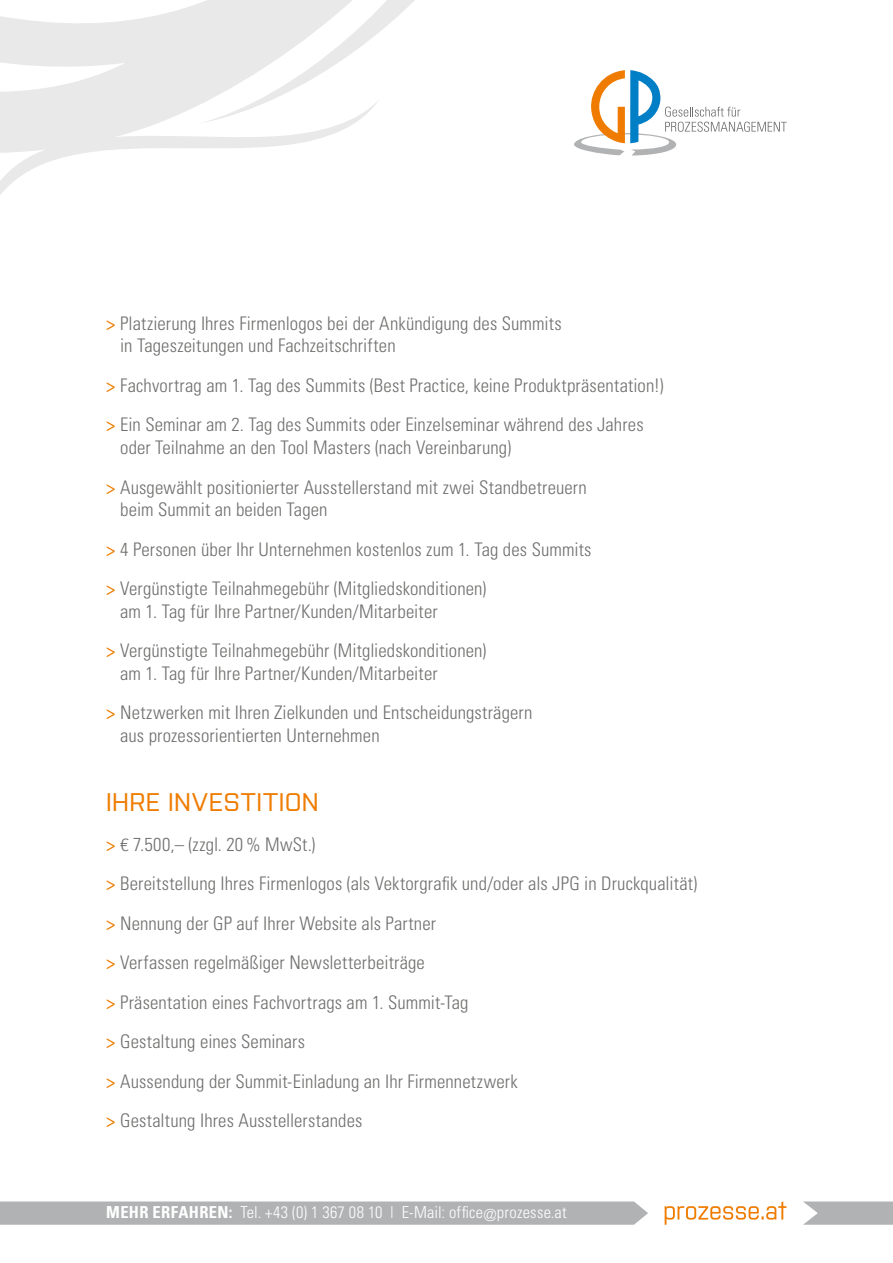
<style>
.page{position:relative;width:893px;height:1263px;background:#fff}
.page>*{position:absolute;margin:0;border:0;box-sizing:border-box;transform-origin:0 0}
.GP0718_Zwiti{font:500 25.5px "Purista";letter-spacing:.02em;color:#ef7c00}
.GP0718_Lauftext{font:300 condensed 18.75px/22.5px "Univers";letter-spacing:.005em;color:#6f6f6e}
.t1{font:300 condensed 16.5px "Univers";letter-spacing:.015em;color:#fff}
.s1{font-weight:400;color:#ef7c00}
.s2{font-family:"Helvetica Neue LT Std";font-size:17.7px}
.s3{font-weight:700}
</style>
<div class="page">
<svg style="left:803px;top:1201px;width:90px;height:24px;background:#b9babb"></svg>
<svg style="left:0;top:1201px;width:648px;height:24px;background:#b4b5b6"></svg>
<svg style="left:665px;top:1201px;width:121px;height:24px"></svg>
<svg style="left:0;top:0;width:415px;height:195px"></svg>
<svg style="left:574px;top:70px;width:213px;height:86px"></svg>
<p class="GP0718_Lauftext" style="left:120px;top:312px;width:443px;text-indent:-14px"><span class="s1">&gt;</span> Platzierung Ihres Firmenlogos bei der Ankündigung des Summits in Tageszeitungen und Fachzeitschriften</p>
<p class="GP0718_Lauftext" style="left:106px;top:374px;width:559px"><span class="s1">&gt;</span> Fachvortrag am 1. Tag des Summits (Best Practice, keine Produktpräsentation!)</p>
<p class="GP0718_Lauftext" style="left:120px;top:413px;width:525px;text-indent:-14px"><span class="s1">&gt;</span> Ein Seminar am 2. Tag des Summits oder Einzelseminar während des Jahres oder Teilnahme an den Tool Masters (nach Vereinbarung)</p>
<p class="GP0718_Lauftext" style="left:120px;top:475px;width:468px;text-indent:-14px"><span class="s1">&gt;</span> Ausgewählt positionierter Ausstellerstand mit zwei Standbetreuern beim Summit an beiden Tagen</p>
<p class="GP0718_Lauftext" style="left:106px;top:537px;width:487px"><span class="s1">&gt;</span> 4 Personen über Ihr Unternehmen kostenlos zum 1. Tag des Summits</p>
<p class="GP0718_Lauftext" style="left:120px;top:577px;width:368px;text-indent:-14px"><span class="s1">&gt;</span> Vergünstigte Teilnahmegebühr (Mitgliedskonditionen) am 1. Tag für Ihre Partner/Kunden/Mitarbeiter</p>
<p class="GP0718_Lauftext" style="left:120px;top:639px;width:368px;text-indent:-14px"><span class="s1">&gt;</span> Vergünstigte Teilnahmegebühr (Mitgliedskonditionen) am 1. Tag für Ihre Partner/Kunden/Mitarbeiter</p>
<p class="GP0718_Lauftext" style="left:120px;top:701px;width:414px;text-indent:-14px"><span class="s1">&gt;</span> Netzwerken mit Ihren Zielkunden und Entscheidungsträgern aus prozessorientierten Unternehmen</p>
<p class="GP0718_Zwiti" style="left:106px;top:784px;width:214px">IHRE INVESTITION</p>
<p class="GP0718_Lauftext" style="left:106px;top:832px;width:211px"><span class="s1">&gt;</span> <span class="s2">€</span> 7.500,– (zzgl. 20% MwSt.)</p>
<p class="GP0718_Lauftext" style="left:106px;top:872px;width:592px"><span class="s1">&gt;</span> Bereitstellung Ihres Firmenlogos (als Vektorgrafik und/oder als JPG in Druckqualität)</p>
<p class="GP0718_Lauftext" style="left:106px;top:911px;width:331px"><span class="s1">&gt;</span> Nennung der GP auf Ihrer Website als Partner</p>
<p class="GP0718_Lauftext" style="left:106px;top:951px;width:320px"><span class="s1">&gt;</span> Verfassen regelmäßiger Newsletterbeiträge</p>
<p class="GP0718_Lauftext" style="left:106px;top:990px;width:364px"><span class="s1">&gt;</span> Präsentation eines Fachvortrags am 1. Summit-Tag</p>
<p class="GP0718_Lauftext" style="left:106px;top:1030px;width:200px"><span class="s1">&gt;</span> Gestaltung eines Seminars</p>
<p class="GP0718_Lauftext" style="left:106px;top:1069px;width:413px"><span class="s1">&gt;</span> Aussendung der Summit-Einladung an Ihr Firmennetzwerk</p>
<p class="GP0718_Lauftext" style="left:106px;top:1109px;width:258px"><span class="s1">&gt;</span> Gestaltung Ihres Ausstellerstandes</p>
<p class="t1" style="left:106px;top:1202px;width:462px"><span class="s3">MEHR ERFAHREN:</span> Tel. +43 (0) 1 367 08 10 | E-Mail: office@prozesse.at</p>
</div>
